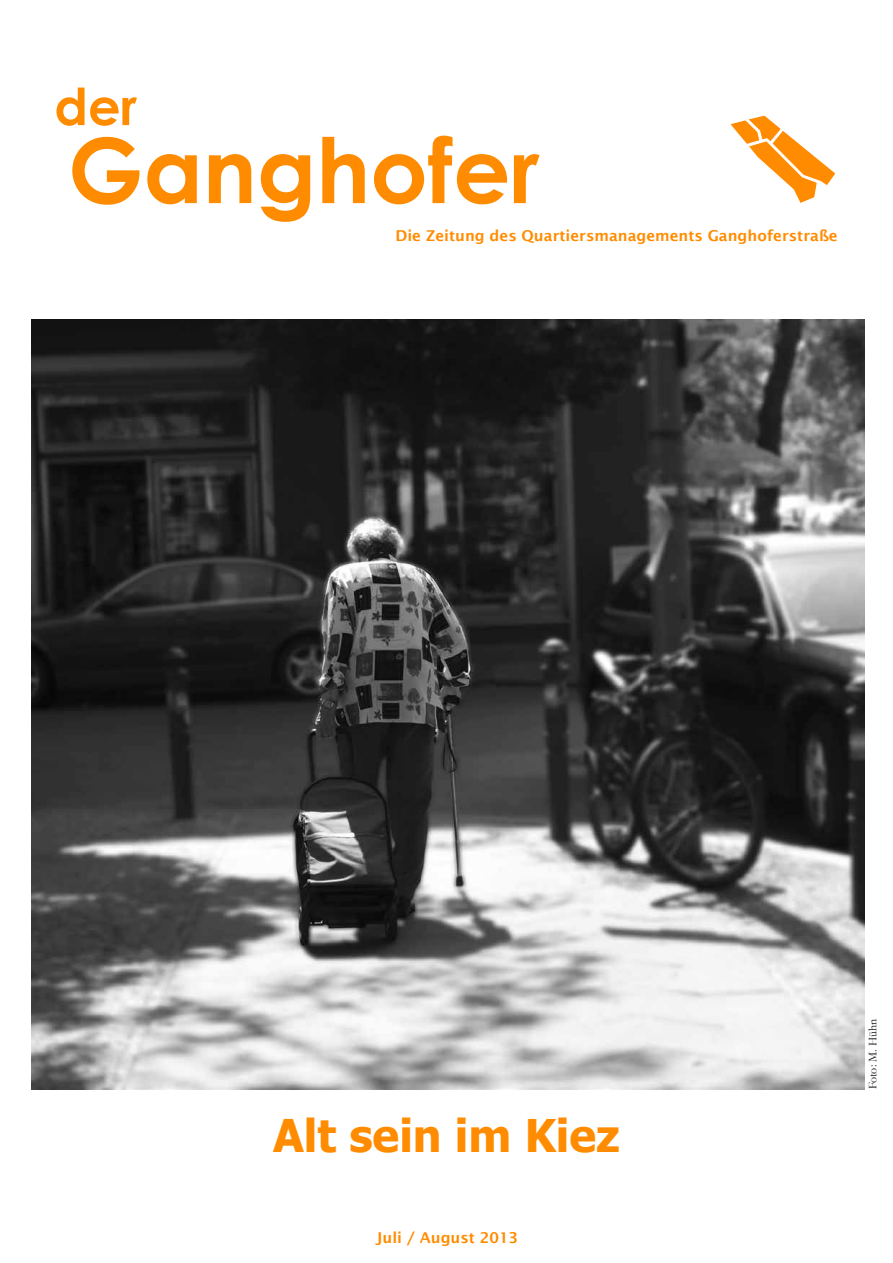
<style>
.page{position:relative;width:893px;height:1263px;background:#fff}
.page>*{position:absolute;margin:0;border:0;box-sizing:border-box;transform-origin:0 0}
.t1{font:700 90px "Century Gothic";color:#ff8c00}
.t2{font:700 51px "Century Gothic";color:#ff8c00}
.t3{font:700 45px "Tahoma";color:#ff8c00}
.t4{font:600 15px "Lucida Sans";color:#ff8c00}
.t5{font:12px "Garamond";color:#131413}
</style>
<div class="page">
<img style="left:31px;top:320px;width:834px;height:769px">
<svg style="left:730px;top:115px;width:106px;height:88px"></svg>
<h2 class="t2" style="left:54px;top:68px;width:84px">der</h2>
<h1 class="t1" style="left:68px;top:102px;width:473px">Ganghofer</h1>
<p class="t4" style="left:395px;top:227px;width:444px">Die Zeitung des Quartiersmanagements Ganghoferstraße</p>
<h3 class="t3" style="left:273px;top:1104px;width:348px">Alt sein im Kiez</h3>
<p class="t4" style="left:376px;top:1229px;width:143px">Juli / August 2013</p>
<p class="t5" style="left:865px;top:1089px;width:72px;rotate:-90deg">Foto: M. Hühn</p>
</div>
